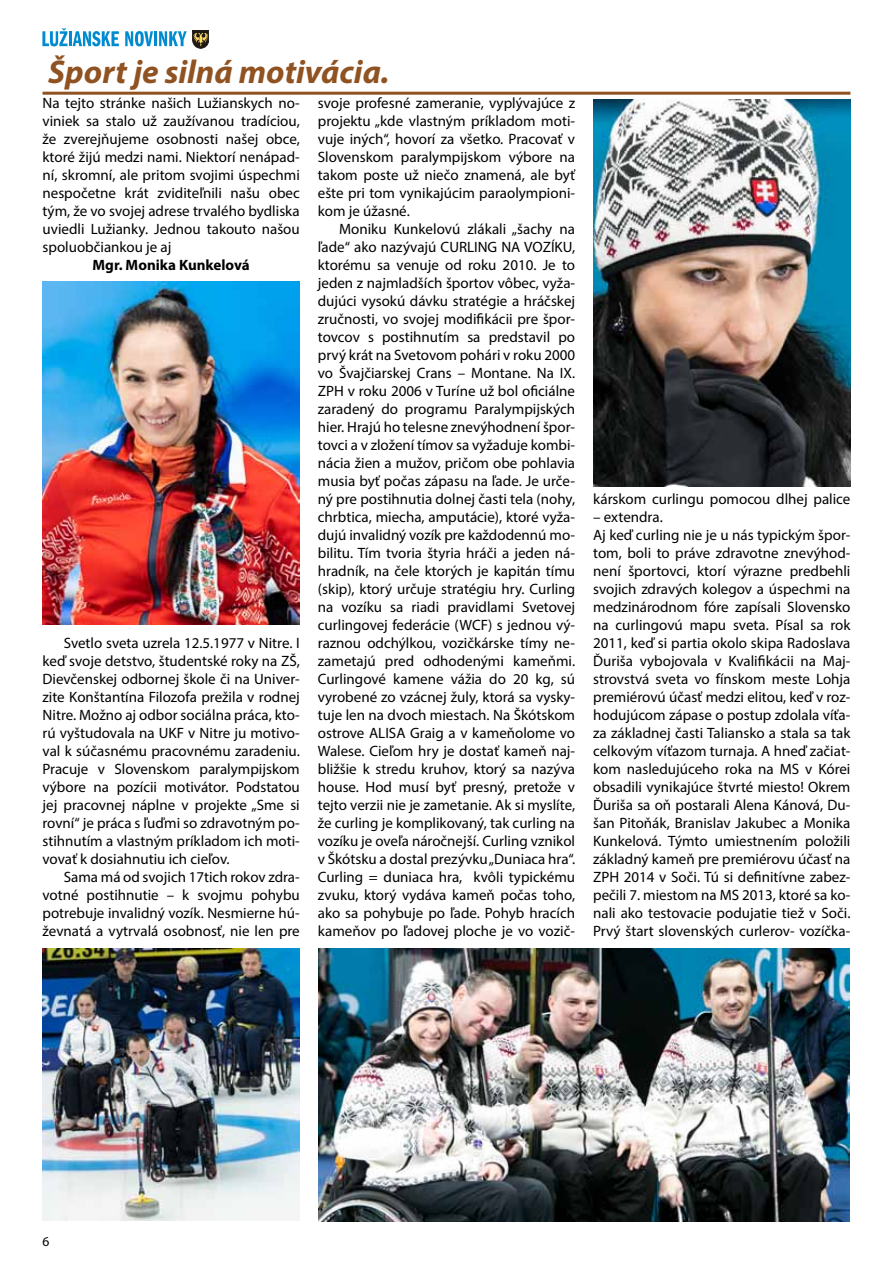
<style>
.page{position:relative;width:893px;height:1263px;background:#fff}
.page>*{position:absolute;margin:0;border:0;box-sizing:border-box;transform-origin:0 0}
.t1{font:italic 700 33px "Myriad Pro";color:#905221}
.t2{font:15px/18px "Myriad Pro";color:#000;text-align:justify}
.t3{font:700 15px "Myriad Pro";color:#000}
.t4{font:13.5px "Myriad Pro";color:#000}
</style>
<div class="page">
<svg style="left:125px;top:31px;width:28px;height:15px"></svg>
<hr style="left:154px;top:31px;width:3px;height:15px;background:#008bd0">
<svg style="left:159px;top:31px;width:28px;height:15px"></svg>
<svg style="left:193px;top:30px;width:16px;height:18px"></svg>
<svg style="left:42px;top:28px;width:77px;height:18px"></svg>
<hr style="left:43px;top:92px;width:807px;height:3px;background:#905221">
<img style="left:43px;top:282px;width:257px;height:343px">
<img style="left:43px;top:949px;width:257px;height:271px">
<img style="left:593px;top:100px;width:257px;height:386px">
<img style="left:318px;top:949px;width:532px;height:272px">
<h1 class="t1" style="left:48px;top:51px;width:343px">Šport je silná motivácia.</h1>
<p class="t2" style="left:43px;top:94px;width:259px">Na tejto stránke našich Lužianskych no&shy;viniek sa stalo už zaužívanou tradíciou, že zverejňujeme osobnosti našej obce, ktoré žijú medzi nami. Niektorí nenápad&shy;ní, skromní, ale pritom svojimi úspechmi nespočetne krát zviditeľnili našu obec tým, že vo svojej adrese trvalého bydliska uviedli Lužianky. Jednou takouto našou spoluobčiankou je aj</p>
<p class="t3" style="left:93px;top:255px;width:159px">Mgr. Monika Kunkelová</p>
<p class="t2" style="left:43px;top:634px;width:259px;text-indent:21px">Svetlo sveta uzrela 12.5.1977 v Nitre. I keď svoje detstvo, študentské roky na ZŠ, Dievčenskej odbornej škole či na Univer&shy;zite Konštantína Filozofa prežila v rodnej Nitre. Možno aj odbor sociálna práca, kto&shy;rú vyštudovala na UKF v Nitre ju motivo&shy;val k súčasnému pracovnému zaradeniu.<br>Pracuje v Slovenskom paralympijskom výbore na pozícii motivátor. Podstatou jej pracovnej náplne v projekte „Sme si rovní“ je práca s ľuďmi so zdravotným po&shy;stihnutím a vlastným príkladom ich moti&shy;vovať k dosiahnutiu ich cieľov.</p>
<p class="t2" style="left:43px;top:868px;width:259px;text-indent:21px">Sama má od svojich 17tich rokov zdra&shy;votné postihnutie – k svojmu pohybu potrebuje invalidný vozík. Nesmierne hú&shy;ževnatá a vytrvalá osobnosť, nie len pre</p>
<p class="t2" style="left:318px;top:94px;width:259px">svoje profesné zameranie, vyplývajúce z projektu „kde vlastným príkladom moti&shy;vuje iných“, hovorí za všetko. Pracovať v Slovenskom paralympijskom výbore na takom poste už niečo znamená, ale byť ešte pri tom vynikajúcim paraolympioni&shy;kom je úžasné.</p>
<p class="t2" style="left:318px;top:220px;width:259px;text-indent:21px">Moniku Kunkelovú zlákali „šachy na ľade“ ako nazývajú CURLING NA VOZÍKU, ktorému sa venuje od roku 2010. Je to jeden z najmladších športov vôbec, vyža&shy;dujúci vysokú dávku stratégie a hráčskej zručnosti, vo svojej modifikácii pre špor&shy;tovcov s postihnutím sa predstavil po prvý krát na Svetovom pohári v roku 2000 vo Švajčiarskej Crans – Montane. Na IX.<br>ZPH v roku 2006 v Turíne už bol oficiálne zaradený do programu Paralympijských hier. Hrajú ho telesne znevýhodnení špor&shy;tovci a v zložení tímov sa vyžaduje kombi&shy;nácia žien a mužov, pričom obe pohlavia musia byť počas zápasu na ľade. Je urče&shy;ný pre postihnutia dolnej časti tela (nohy, chrbtica, miecha, amputácie), ktoré vyža&shy;dujú invalidný vozík pre každodennú mo&shy;bilitu. Tím tvoria štyria hráči a jeden ná&shy;hradník, na čele ktorých je kapitán tímu (skip), ktorý určuje stratégiu hry. Curling na vozíku sa riadi pravidlami Svetovej curlingovej federácie (WCF) s jednou vý&shy;raznou odchýlkou, vozičkárske tímy ne&shy;zametajú pred odhodenými kameňmi.<br>Curlingové kamene vážia do 20 kg, sú vyrobené zo vzácnej žuly, ktorá sa vysky&shy;tuje len na dvoch miestach. Na Škótskom ostrove ALISA Graig a v kameňolome vo Walese. Cieľom hry je dostať kameň naj&shy;bližšie k stredu kruhov, ktorý sa nazýva house. Hod musí byť presný, pretože v tejto verzii nie je zametanie. Ak si myslíte, že curling je komplikovaný, tak curling na vozíku je oveľa náročnejší. Curling vznikol v Škótsku a dostal prezývku „Duniaca hra“.<br>Curling = duniaca hra, kvôli typickému zvuku, ktorý vydáva kameň počas toho, ako sa pohybuje po ľade. Pohyb hracích kameňov po ľadovej ploche je vo vozič-</p>
<p class="t2" style="left:593px;top:490px;width:259px">kárskom curlingu pomocou dlhej palice</p>
<p class="t2" style="left:593px;top:508px;width:259px;text-align:left">– extendra.<br>Aj keď curling nie je u nás typickým špor&shy;tom, boli to práve zdravotne znevýhod&shy;není športovci, ktorí výrazne predbehli svojich zdravých kolegov a úspechmi na medzinárodnom fóre zapísali Slovensko na curlingovú mapu sveta. Písal sa rok 2011, keď si partia okolo skipa Radoslava Ďuriša vybojovala v Kvalifikácii na Maj&shy;strovstvá sveta vo fínskom meste Lohja premiérovú účasť medzi elitou, keď v roz&shy;hodujúcom zápase o postup zdolala víťa&shy;za základnej časti Taliansko a stala sa tak celkovým víťazom turnaja. A hneď začiat&shy;kom nasledujúceho roka na MS v Kórei obsadili vynikajúce štvrté miesto! Okrem Ďuriša sa oň postarali Alena Kánová, Du&shy;šan Pitoňák, Branislav Jakubec a Monika Kunkelová. Týmto umiestnením položili základný kameň pre premiérovu účasť na ZPH 2014 v Soči. Tú si definitívne zabez&shy;pečili 7. miestom na MS 2013, ktoré sa ko&shy;nali ako testovacie podujatie tiež v Soči.<br>Prvý štart slovenských curlerov- vozíčka-</p>
<p class="t4" style="left:43px;top:1233px;width:8px">6</p>
</div>
